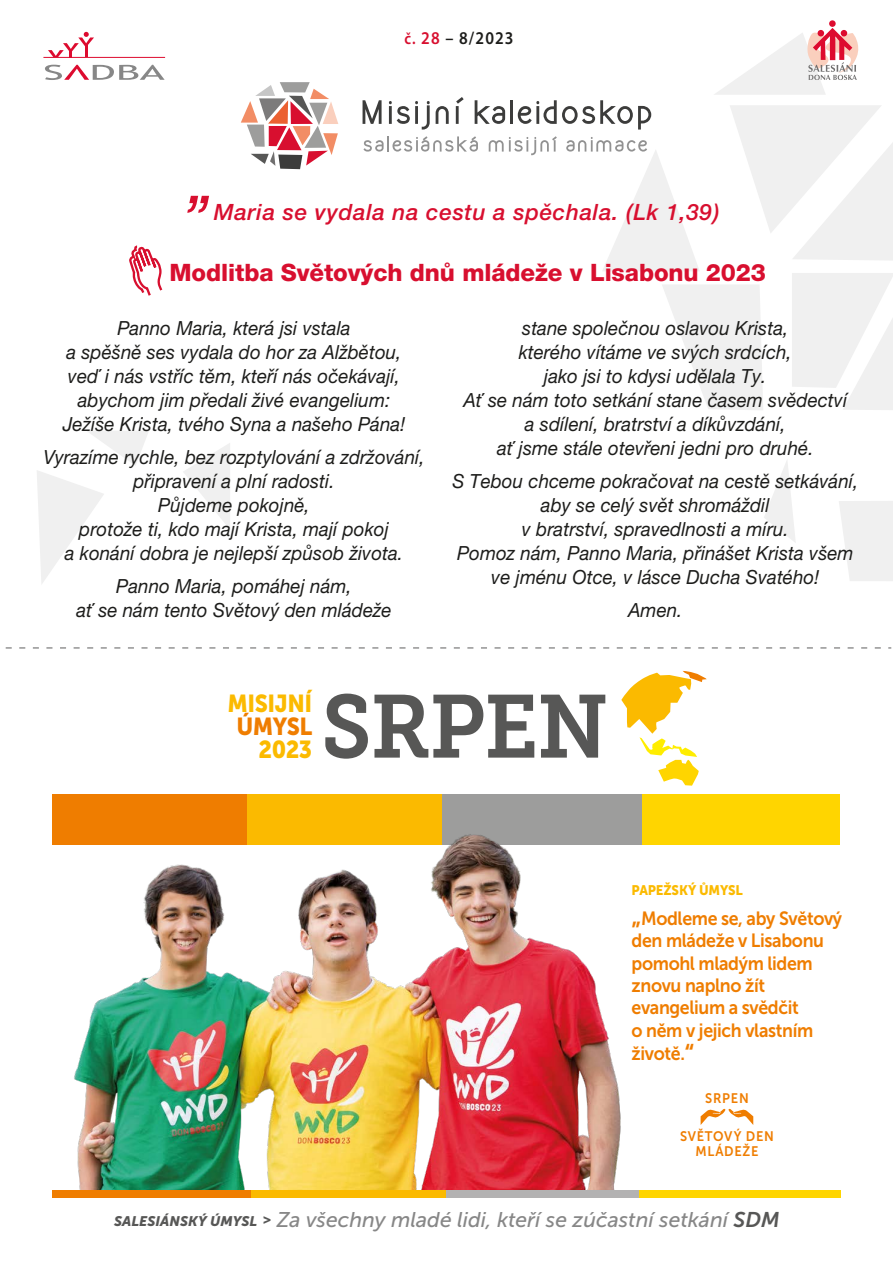
<style>
.page{position:relative;width:893px;height:1263px;background:#fff}
.page>*{position:absolute;margin:0;border:0;box-sizing:border-box;transform-origin:0 0}
.t1{font:88.65px "Museo Slab 700";letter-spacing:-.02em;color:#575756;scale:.96 1}
.t2{font:24.45px "Museo Sans 900";letter-spacing:-.02em;color:#fbba00;scale:.93 1}
.t3{font:24.45px "Museo Sans 900";letter-spacing:-.02em;color:#ef7d00;scale:.93 1}
.t4{font:800 24px "Helvetica Neue LT Pro";letter-spacing:-.005em;color:#d80f2f}
.t5{font:italic 500 22.5px "Helvetica Neue LT Pro";letter-spacing:.03em;color:#d80f2f}
.t6{font:italic 21.3px "Museo Sans 500";color:#878787}
.t7{font:italic 19.5px/24px "Helvetica Neue LT Pro";letter-spacing:.005em;color:#1d1d1b;text-align:center;scale:.96 1}
.t8{font:19.05px/22.5px "Museo Sans 700";letter-spacing:-.02em;color:#ef7d00;scale:.93 1}
.t9{font:600 18px "Myriad Pro";letter-spacing:.07em;color:#1d1d1b;scale:.9 1}
.t10{font:13.8px/14.9px "Museo Sans 700";letter-spacing:.055em;color:#ef7d00;text-align:center;scale:.93 1}
.t11{font:13.8px "Museo Sans 900";letter-spacing:-.01em;color:#fbba00;scale:.94 1}
.s1{font-size:16.5px;color:#d80f2f}
.s2{color:#d80f2f}
.s3{font-size:26.55px}
.s4{font-family:"Museo Sans 900";font-size:13.8px;color:#575756}
.s5{font-family:"Museo Sans 700";color:#575756}
</style>
<div class="page">
<svg style="left:730px;top:105px;width:163px;height:155px"></svg>
<svg style="left:662px;top:285px;width:101px;height:125px"></svg>
<svg style="left:764px;top:461px;width:32px;height:82px"></svg>
<svg style="left:839px;top:501px;width:54px;height:80px"></svg>
<svg style="left:792px;top:273px;width:101px;height:137px"></svg>
<svg style="left:37px;top:431px;width:112px;height:152px"></svg>
<svg style="left:183px;top:443px;width:47px;height:86px"></svg>
<svg style="left:130px;top:245px;width:33px;height:51px"></svg>
<svg style="left:363px;top:136px;width:115px;height:16px"></svg>
<svg style="left:489px;top:136px;width:68px;height:19px"></svg>
<svg style="left:566px;top:137px;width:133px;height:134px"></svg>
<svg style="left:363px;top:100px;width:19px;height:24px"></svg>
<svg style="left:389px;top:101px;width:41px;height:29px"></svg>
<svg style="left:436px;top:106px;width:13px;height:18px"></svg>
<svg style="left:456px;top:97px;width:8px;height:27px"></svg>
<svg style="left:475px;top:100px;width:30px;height:24px"></svg>
<hr style="left:510px;top:100px;width:3px;height:24px;background:#3c3c3b">
<svg style="left:518px;top:100px;width:133px;height:30px"></svg>
<svg style="left:241px;top:82px;width:97px;height:87px"></svg>
<svg style="left:48px;top:32px;width:46px;height:25px"></svg>
<svg style="left:45px;top:65px;width:120px;height:15px"></svg>
<hr style="left:43px;top:57px;width:122px;height:1px;background:#dd0b2f">
<div style="left:829px;top:20px;width:7px;height:7px;background:#dd0b2f;border-radius:50%"></div>
<svg style="left:714px;top:28px;width:145px;height:67px"></svg>
<svg style="left:6px;top:647px;width:885px;height:1px"></svg>
<svg style="left:187px;top:196px;width:22px;height:17px"></svg>
<div style="left:53px;top:794px;width:206px;height:50px;background:#ef7d00"></div>
<div style="left:248px;top:794px;width:214px;height:50px;background:#fbba00"></div>
<div style="left:442px;top:794px;width:211px;height:50px;background:#9d9d9c"></div>
<div style="left:642px;top:794px;width:197px;height:50px;background:#ffd500"></div>
<svg style="left:701px;top:1108px;width:52px;height:17px"></svg>
<svg style="left:621px;top:671px;width:86px;height:115px"></svg>
<img style="left:52px;top:817px;width:576px;height:373px">
<div style="left:52px;top:1190px;width:207px;height:8px;background:#ef7d00"></div>
<div style="left:252px;top:1190px;width:200px;height:8px;background:#fbba00"></div>
<div style="left:446px;top:1190px;width:198px;height:8px;background:#b3b2b2"></div>
<div style="left:639px;top:1190px;width:202px;height:8px;background:#ffd500"></div>
<p class="t9" style="left:405px;top:28px;width:123px"><span class="s1">č.</span> <span class="s2">28</span> – 8/2023</p>
<p class="t5" style="left:214px;top:199px;width:507px">Maria se vydala na cestu a spěchala. (Lk 1,39)</p>
<p class="t4" style="left:170px;top:258px;width:598px">Modlitba Světových dnů mládeže v Lisabonu 2023</p>
<p class="t7" style="left:63px;top:316px;width:358px">Panno Maria, která jsi vstala<br>a spěšně ses vydala do hor za Alžbětou, veď i nás vstříc těm, kteří nás očekávají, abychom jim předali živé evangelium:<br>Ježíše Krista, tvého Syna a našeho Pána!</p>
<p class="t7" style="left:43px;top:445px;width:399px">Vyrazíme rychle, bez rozptylování a zdržování, připravení a plní radosti.<br>Půjdeme pokojně,<br>protože ti, kdo mají Krista, mají pokoj<br>a konání dobra je nejlepší způsob života.</p>
<p class="t7" style="left:76px;top:574px;width:330px">Panno Maria, pomáhej nám,<br>ať se nám tento Světový den mládeže</p>
<p class="t7" style="left:463px;top:316px;width:401px">stane společnou oslavou Krista,<br>kterého vítáme ve svých srdcích,<br>jako jsi to kdysi udělala Ty.<br>Ať se nám toto setkání stane časem svědectví a sdílení, bratrství a díkůvzdání,<br>ať jsme stále otevřeni jedni pro druhé.</p>
<p class="t7" style="left:452px;top:469px;width:424px">S Tebou chceme pokračovat na cestě setkávání, aby se celý svět shromáždil<br>v bratrství, spravedlnosti a míru.<br>Pomoz nám, Panno Maria, přinášet Krista všem ve jménu Otce, v lásce Ducha Svatého!</p>
<p class="t7" style="left:628px;top:598px;width:58px">Amen.</p>
<p class="t2" style="left:227px;top:689px;width:93px">MISIJNÍ</p>
<p class="t3" style="left:236px;top:712px;width:83px">ÚMYSL</p>
<p class="t2" style="left:258px;top:735px;width:59px">2023</p>
<h1 class="t1" style="left:321px;top:677px;width:301px">SRPEN</h1>
<p class="t11" style="left:631px;top:882px;width:120px">PAPEŽSKÝ ŮMYSL</p>
<p class="t8" style="left:631px;top:907px;width:228px"><span class="s3">„</span>Modleme se, aby Světový den mládeže v Lisabonu pomohl mladým lidem znovu naplno žít evangelium a svědčit<br>o něm v jejich vlastním životě.<span class="s3">“</span></p>
<p class="t10" style="left:705px;top:1091px;width:48px">SRPEN</p>
<p class="t10" style="left:680px;top:1129px;width:103px">SVĚTOVÝ DEN<br>MLÁDEŽE</p>
<p class="t6" style="left:114px;top:1208px;width:667px"><span class="s4">SALESIÁNSKÝ ÚMYSL &gt;</span> Za všechny mladé lidi, kteří se zúčastní setkání <span class="s5">SDM</span></p>
</div>
